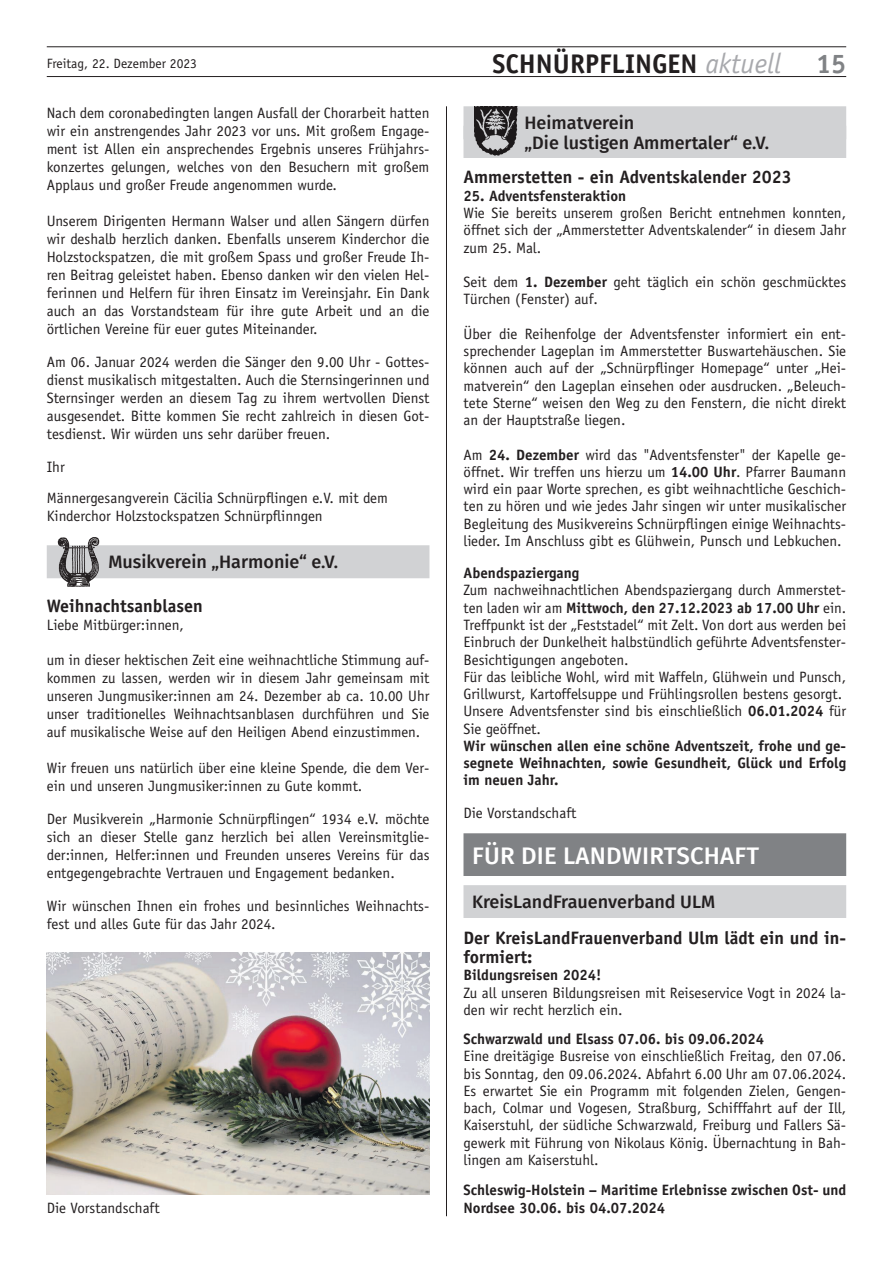
<style>
.page{position:relative;width:893px;height:1263px;background:#fff}
.page>*{position:absolute;margin:0;border:0;box-sizing:border-box;transform-origin:0 0}
.t1{font:700 27px "Officina Sans";color:#231f20}
.t2{font:700 27px "Officina Sans";color:#808285}
.t3{font:500 24px "Fira Sans";letter-spacing:.01em;color:#fff}
.t4{font:700 18px/19.5px "Officina Sans";color:#231f20}
.t5{font:500 18px/19.5px "Fira Sans";color:#231f20}
.t6{font:15px/17.2px "Officina Sans";color:#231f20;text-align:justify}
.t7{font:700 15px/17.2px "Officina Sans";color:#231f20;text-align:justify}
.t8{font:13.5px "Officina Sans";color:#231f20}
.s1{font-weight:400;font-style:italic;font-size:28.35px;color:#a8a9ad}
.s2{font-weight:700}
</style>
<div class="page">
<hr style="left:47px;top:76px;width:799px;height:1px;background:#231f20">
<hr style="left:47px;top:47px;width:799px;height:1px;background:#231f20">
<hr style="left:446px;top:106px;width:1px;height:1110px;background:#231f20">
<div style="left:463px;top:106px;width:383px;height:33px;background:#d1d2d4"></div>
<div style="left:463px;top:126px;width:383px;height:31px;background:#d1d2d4"></div>
<img style="left:474px;top:106px;width:44px;height:50px">
<div style="left:463px;top:833px;width:383px;height:43px;background:#808285"></div>
<div style="left:463px;top:885px;width:383px;height:33px;background:#d1d2d4"></div>
<div style="left:47px;top:545px;width:382px;height:33px;background:#d1d2d4"></div>
<img style="left:58px;top:537px;width:42px;height:50px">
<img style="left:47px;top:953px;width:383px;height:242px">
<h1 class="t1" style="left:492px;top:47px;width:290px">SCHNÜRPFLINGEN <span class="s1">aktuell</span></h1>
<p class="t8" style="left:47px;top:55px;width:152px">Freitag, 22. Dezember 2023</p>
<h1 class="t2" style="left:816px;top:47px;width:32px">15</h1>
<p class="t6" style="left:47px;top:104px;width:384px;line-height:18px">Nach dem coronabedingten langen Ausfall der Chorarbeit hatten wir ein anstrengendes Jahr 2023 vor uns. Mit großem Engage&shy;ment ist Allen ein ansprechendes Ergebnis unseres Frühjahrs&shy;konzertes gelungen, welches von den Besuchern mit großem Applaus und großer Freude angenommen wurde.</p>
<p class="t6" style="left:47px;top:212px;width:384px;line-height:18px">Unserem Dirigenten Hermann Walser und allen Sängern dürfen wir deshalb herzlich danken. Ebenfalls unserem Kinderchor die Holzstockspatzen, die mit großem Spass und großer Freude Ih&shy;ren Beitrag geleistet haben. Ebenso danken wir den vielen Hel&shy;ferinnen und Helfern für ihren Einsatz im Vereinsjahr. Ein Dank auch an das Vorstandsteam für ihre gute Arbeit und an die örtlichen Vereine für euer gutes Miteinander.</p>
<p class="t6" style="left:47px;top:353px;width:384px;line-height:18px">Am 06. Januar 2024 werden die Sänger den 9.00 Uhr - Gottes&shy;dienst musikalisch mitgestalten. Auch die Sternsingerinnen und Sternsinger werden an diesem Tag zu ihrem wertvollen Dienst ausgesendet. Bitte kommen Sie recht zahlreich in diesen Got&shy;tesdienst. Wir würden uns sehr darüber freuen.</p>
<p class="t6" style="left:47px;top:451px;width:343px;line-height:31.5px">Ihr<br>Männergesangverein Cäcilia Schnürpflingen e.V. mit dem</p>
<p class="t6" style="left:47px;top:507px;width:277px">Kinderchor Holzstockspatzen Schnürpflinngen</p>
<p class="t5" style="left:108px;top:551px;width:231px">Musikverein „Harmonie“ e.V.</p>
<p class="t4" style="left:47px;top:596px;width:157px">Weihnachtsanblasen</p>
<p class="t6" style="left:47px;top:617px;width:139px">Liebe Mitbürger:innen,</p>
<p class="t6" style="left:47px;top:651px;width:384px;line-height:18px">um in dieser hektischen Zeit eine weihnachtliche Stimmung auf&shy;kommen zu lassen, werden wir in diesem Jahr gemeinsam mit unseren Jungmusiker:innen am 24. Dezember ab ca. 10.00 Uhr unser traditionelles Weihnachtsanblasen durchführen und Sie auf musikalische Weise auf den Heiligen Abend einzustimmen.</p>
<p class="t6" style="left:47px;top:759px;width:384px;line-height:18px">Wir freuen uns natürlich über eine kleine Spende, die dem Ver&shy;ein und unseren Jungmusiker:innen zu Gute kommt.</p>
<p class="t6" style="left:47px;top:810px;width:384px;line-height:18px">Der Musikverein „Harmonie Schnürpflingen“ 1934 e.V. möchte sich an dieser Stelle ganz herzlich bei allen Vereinsmitglie&shy;der:innen, Helfer:innen und Freunden unseres Vereins für das entgegengebrachte Vertrauen und Engagement bedanken.</p>
<p class="t6" style="left:47px;top:897px;width:384px;line-height:18px">Wir wünschen Ihnen ein frohes und besinnliches Weihnachts&shy;fest und alles Gute für das Jahr 2024.</p>
<p class="t6" style="left:47px;top:1199px;width:114px">Die Vorstandschaft</p>
<p class="t5" style="left:525px;top:112px;width:246px">Heimatverein<br>„Die lustigen Ammertaler“ e.V.</p>
<p class="t4" style="left:463px;top:167px;width:330px">Ammerstetten - ein Adventskalender 2023</p>
<p class="t7" style="left:463px;top:187px;width:164px">25. Adventsfensteraktion</p>
<p class="t6" style="left:463px;top:204px;width:384px">Wie Sie bereits unserem großen Bericht entnehmen konnten, öffnet sich der „Ammerstetter Adventskalender“ in diesem Jahr zum 25. Mal.</p>
<p class="t6" style="left:463px;top:273px;width:384px">Seit dem <span class="s2">1. Dezember</span> geht täglich ein schön geschmücktes<br>Türchen (Fenster) auf.</p>
<p class="t6" style="left:463px;top:325px;width:384px">Über die Reihenfolge der Adventsfenster informiert ein ent&shy;sprechender Lageplan im Ammerstetter Buswartehäuschen. Sie können auch auf der „Schnürpflinger Homepage“ unter „Hei&shy;matverein“ den Lageplan einsehen oder ausdrucken. „Beleuch&shy;tete Sterne“ weisen den Weg zu den Fenstern, die nicht direkt an der Hauptstraße liegen.</p>
<p class="t6" style="left:463px;top:446px;width:384px">Am <span class="s2">24. Dezember</span> wird das "Adventsfenster" der Kapelle ge&shy;öffnet. Wir treffen uns hierzu um <span class="s2">14.00 Uhr</span>. Pfarrer Baumann wird ein paar Worte sprechen, es gibt weihnachtliche Geschich&shy;ten zu hören und wie jedes Jahr singen wir unter musikalischer Begleitung des Musikvereins Schnürpflingen einige Weihnachts&shy;lieder. Im Anschluss gibt es Glühwein, Punsch und Lebkuchen.</p>
<p class="t7" style="left:463px;top:564px;width:117px">Abendspaziergang</p>
<p class="t6" style="left:463px;top:582px;width:384px;text-align:left">Zum nachweihnachtlichen Abendspaziergang durch Ammerstet&shy;ten laden wir am <span class="s2">Mittwoch, den 27.12.2023 ab 17.00 Uhr</span> ein.<br>Treffpunkt ist der „Feststadel“ mit Zelt. Von dort aus werden bei Einbruch der Dunkelheit halbstündlich geführte Adventsfenster-Besichtigungen angeboten.<br>Für das leibliche Wohl, wird mit Waffeln, Glühwein und Punsch, Grillwurst, Kartoffelsuppe und Frühlingsrollen bestens gesorgt.<br>Unsere Adventsfenster sind bis einschließlich <span class="s2">06.01.2024</span> für Sie geöffnet.</p>
<p class="t7" style="left:463px;top:737px;width:384px">Wir wünschen allen eine schöne Adventszeit, frohe und ge&shy;segnete Weihnachten, sowie Gesundheit, Glück und Erfolg im neuen Jahr.</p>
<p class="t6" style="left:463px;top:804px;width:114px">Die Vorstandschaft</p>
<h2 class="t3" style="left:472px;top:836px;width:289px">FÜR DIE LANDWIRTSCHAFT</h2>
<p class="t5" style="left:472px;top:891px;width:245px">KreisLandFrauenverband ULM</p>
<p class="t4" style="left:463px;top:928px;width:384px">Der KreisLandFrauenverband Ulm lädt ein und in&shy;formiert:</p>
<p class="t7" style="left:463px;top:966px;width:139px">Bildungsreisen 2024!</p>
<p class="t6" style="left:463px;top:984px;width:384px">Zu all unseren Bildungsreisen mit Reiseservice Vogt in 2024 la&shy;den wir recht herzlich ein.</p>
<p class="t7" style="left:463px;top:1030px;width:302px">Schwarzwald und Elsass 07.06. bis 09.06.2024</p>
<p class="t6" style="left:463px;top:1048px;width:384px">Eine dreitägige Busreise von einschließlich Freitag, den 07.06. bis Sonntag, den 09.06.2024. Abfahrt 6.00 Uhr am 07.06.2024.<br>Es erwartet Sie ein Programm mit folgenden Zielen, Gengen&shy;bach, Colmar und Vogesen, Straßburg, Schifffahrt auf der Ill, Kaiserstuhl, der südliche Schwarzwald, Freiburg und Fallers Sä&shy;gewerk mit Führung von Nikolaus König. Übernachtung in Bah&shy;lingen am Kaiserstuhl.</p>
<p class="t7" style="left:463px;top:1181px;width:384px;line-height:18px">Schleswig-Holstein – Maritime Erlebnisse zwischen Ost- und<br>Nordsee 30.06. bis 04.07.2024</p>
</div>
